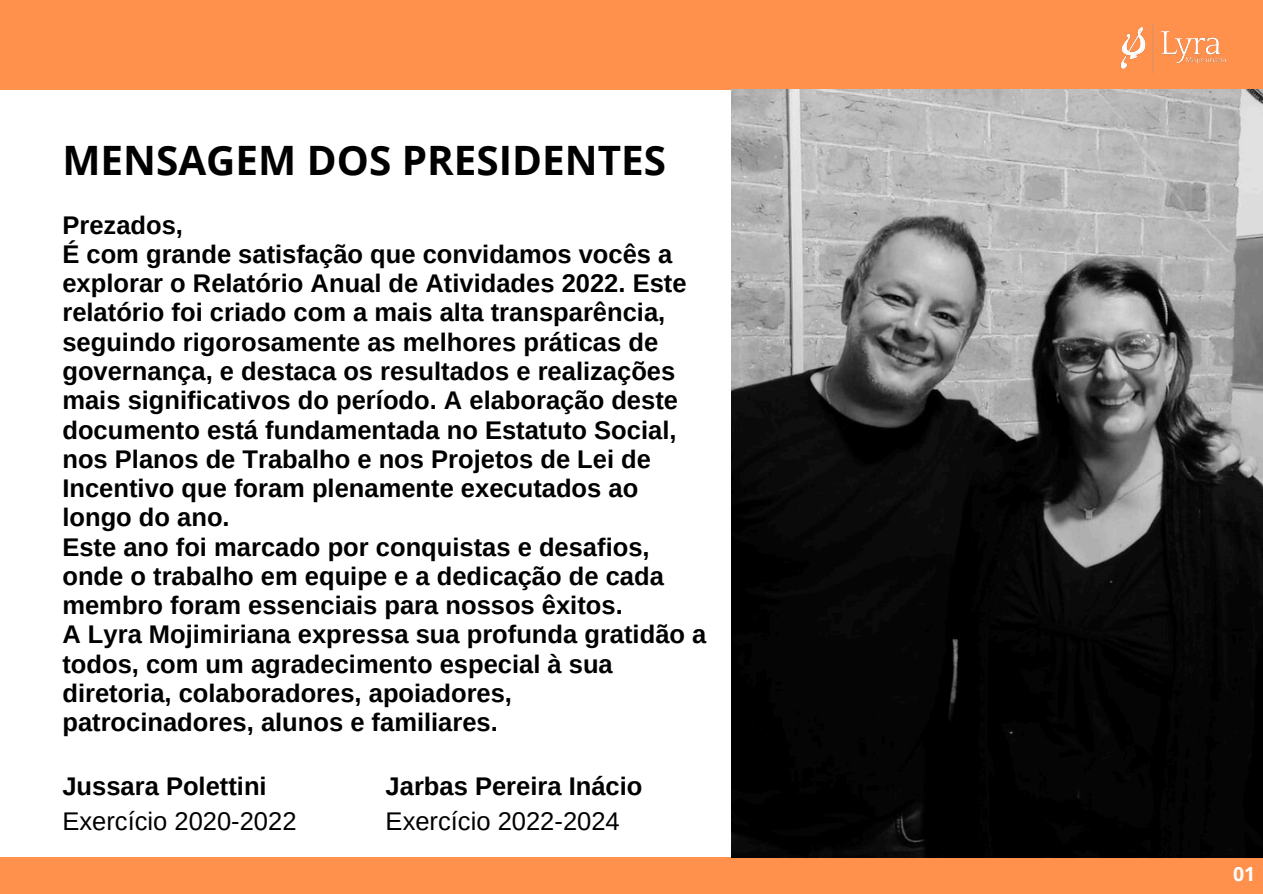
<style>
.page{position:relative;width:1263px;height:894px;background:#fff}
.page>*{position:absolute;margin:0;border:0;box-sizing:border-box;transform-origin:0 0}
.t1{font:700 40.5px "Open Sans";color:#000}
.t2{font:700 25.5px/29.2px "Arimo";color:#000}
.t3{font:25.5px "Arimo";color:#000}
.t4{font:700 19.5px "Open Sans";color:#fff}
</style>
<div class="page">
<div style="left:0;top:0;width:1263px;height:89px;background:#ff914d"></div>
<img style="left:1120px;top:23px;width:106px;height:50px">
<div style="left:0;top:857px;width:1263px;height:36px;background:#ff914d"></div>
<img style="left:731px;top:89px;width:532px;height:768px">
<h1 class="t1" style="left:62px;top:132px;width:605px">MENSAGEM DOS PRESIDENTES</h1>
<h2 class="t2" style="left:62px;top:210px;width:645px">Prezados,<br>É com grande satisfação que convidamos vocês a explorar o Relatório Anual de Atividades 2022. Este relatório foi criado com a mais alta transparência, seguindo rigorosamente as melhores práticas de governança, e destaca os resultados e realizações mais significativos do período. A elaboração deste documento está fundamentada no Estatuto Social, nos Planos de Trabalho e nos Projetos de Lei de Incentivo que foram plenamente executados ao longo do ano.<br>Este ano foi marcado por conquistas e desafios, onde o trabalho em equipe e a dedicação de cada membro foram essenciais para nossos êxitos.<br>A Lyra Mojimiriana expressa sua profunda gratidão a todos, com um agradecimento especial à sua diretoria, colaboradores, apoiadores, patrocinadores, alunos e familiares.</h2>
<p class="t2" style="left:386px;top:771px;width:258px">Jarbas Pereira Inácio</p>
<p class="t3" style="left:386px;top:806px;width:236px">Exercício 2022-2024</p>
<p class="t2" style="left:62px;top:771px;width:206px">Jussara Polettini</p>
<p class="t3" style="left:62px;top:806px;width:236px">Exercício 2020-2022</p>
<p class="t4" style="left:1233px;top:859px;width:24px">01</p>
</div>
